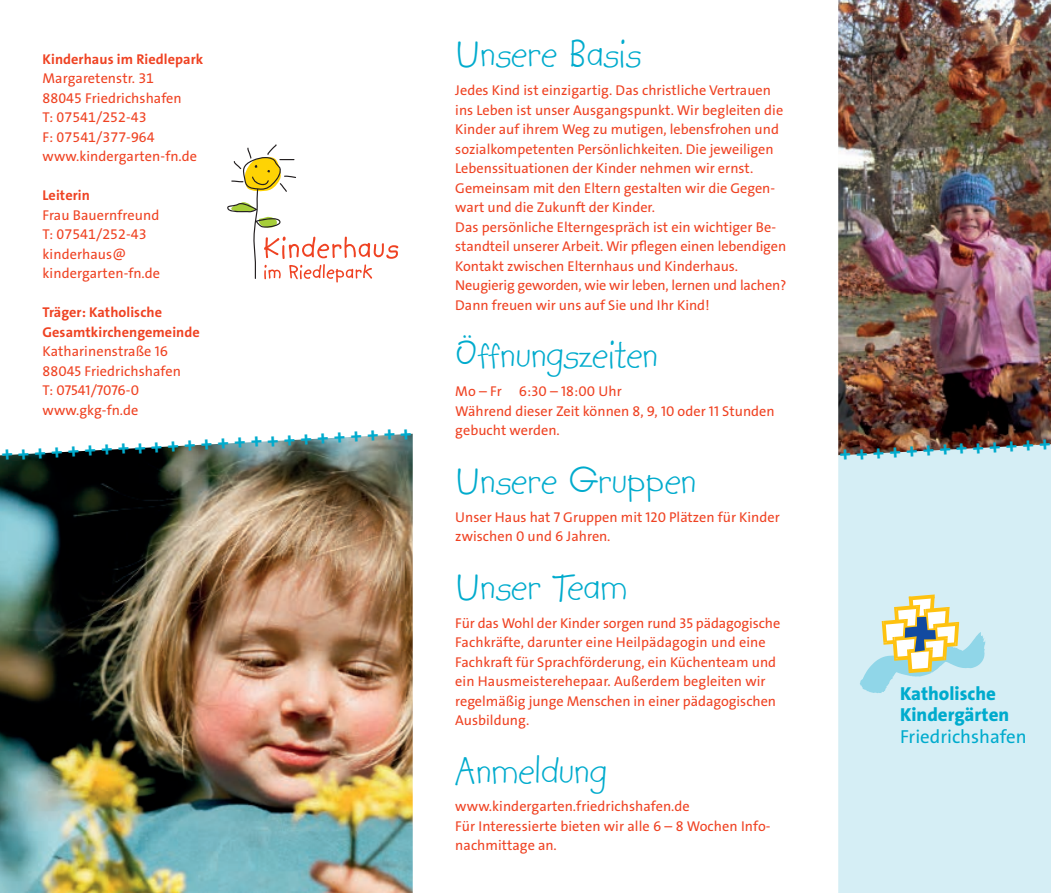
<style>
.page{position:relative;width:1051px;height:893px;background:#fff}
.page>*{position:absolute;margin:0;border:0;box-sizing:border-box;transform-origin:0 0}
.t1{font:42px "Kidprint";color:#00abcd}
.t2{font:700 21px "The Sans Os F";color:#00abcd}
.t3{font:800 18.9px/21.6px "The Sans Os F";color:#00abcd}
.t4{font:18.9px "The Sans Os F";color:#00abcd}
.t5{font:14.25px/19.5px "The Sans Os F";color:#ef4222}
.t6{font:700 14.25px/19.5px "The Sans Os F";letter-spacing:.005em;color:#ef4222}
</style>
<div class="page">
<img style="left:838px;top:0;width:212px;height:444px">
<div style="left:838px;top:444px;width:212px;height:449px;background:#d5eef5"></div>
<img style="left:0;top:434px;width:412px;height:459px">
<svg style="left:859px;top:594px;width:126px;height:99px;background:#ccdfd1"></svg>
<svg style="left:227px;top:144px;width:171px;height:138px"></svg>
<p class="t6" style="left:43px;top:51px;width:162px">Kinderhaus im Riedlepark</p>
<p class="t5" style="left:43px;top:70px;width:156px">Margaretenstr. 31<br>88045 Friedrichshafen<br>T: 07541/252-43<br>F: 07541/377-964 www.kindergarten-fn.de</p>
<p class="t6" style="left:43px;top:187px;width:49px">Leiterin</p>
<p class="t5" style="left:43px;top:206px;width:119px">Frau Bauernfreund<br>T: 07541/252-43 kinderhaus@ kindergarten-fn.de</p>
<p class="t6" style="left:43px;top:304px;width:159px">Träger: Katholische<br>Gesamtkirchengemeinde</p>
<p class="t5" style="left:43px;top:343px;width:140px">Katharinenstraße 16<br>88045 Friedrichshafen<br>T: 07541/7076-0 www.gkg-fn.de</p>
<h2 class="t2" style="left:1px;top:446px;width:412px;rotate:-3deg">+++++++++++++++++++++++++</h2>
<h1 class="t1" style="left:455px;top:36px;width:187px">Unsere Basis</h1>
<p class="t5" style="left:455px;top:82px;width:333px">Jedes Kind ist einzigartig. Das christliche Vertrauen ins Leben ist unser Ausgangspunkt. Wir begleiten die Kinder auf ihrem Weg zu mutigen, lebensfrohen und sozialkompetenten Persönlichkeiten. Die jeweiligen Lebenssituationen der Kinder nehmen wir ernst.<br>Gemeinsam mit den Eltern gestalten wir die Gegen&shy;wart und die Zukunft der Kinder.<br>Das persönliche Elterngespräch ist ein wichtiger Be&shy;standteil unserer Arbeit. Wir pflegen einen lebendigen Kontakt zwischen Elternhaus und Kinderhaus.<br>Neugierig geworden, wie wir leben, lernen und lachen?<br>Dann freuen wir uns auf Sie und Ihr Kind!</p>
<h1 class="t1" style="left:455px;top:337px;width:204px">Öffnungszeiten</h1>
<p class="t5" style="left:455px;top:383px;width:321px">Mo – Fr 6:30 – 18:00 Uhr<br>Während dieser Zeit können 8, 9, 10 oder 11 Stunden gebucht werden.</p>
<h1 class="t1" style="left:455px;top:462px;width:242px">Unsere Gruppen</h1>
<p class="t5" style="left:455px;top:508px;width:326px">Unser Haus hat 7 Gruppen mit 120 Plätzen für Kinder zwischen 0 und 6 Jahren.</p>
<h1 class="t1" style="left:455px;top:568px;width:173px">Unser Team</h1>
<p class="t5" style="left:455px;top:614px;width:326px">Für das Wohl der Kinder sorgen rund 35 pädagogische Fachkräfte, darunter eine Heilpädagogin und eine Fachkraft für Sprachförderung, ein Küchenteam und ein Hausmeisterehepaar. Außerdem begleiten wir regelmäßig junge Menschen in einer pädagogischen Ausbildung.</p>
<h1 class="t1" style="left:455px;top:752px;width:153px">Anmeldung</h1>
<p class="t5" style="left:455px;top:798px;width:317px">www.kindergarten.friedrichshafen.de<br>Für Interessierte bieten wir alle 6 – 8 Wochen Info&shy;nachmittage an.</p>
<h2 class="t2" style="left:839px;top:446px;width:213px;rotate:-3deg">+++++++++++++</h2>
<h3 class="t3" style="left:899px;top:684px;width:111px">Katholische<br>Kindergärten</h3>
<h3 class="t4" style="left:899px;top:728px;width:128px">Friedrichshafen</h3>
</div>
